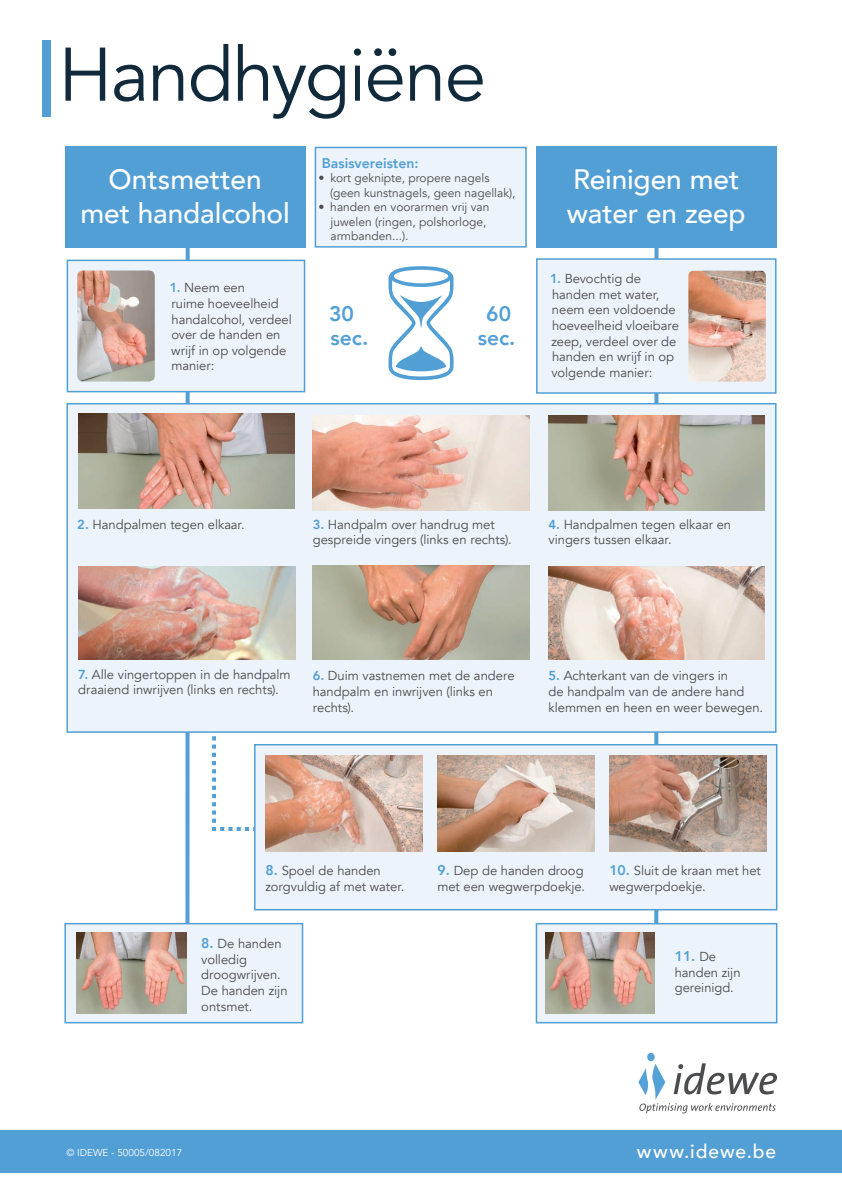
<style>
.page{position:relative;width:842px;height:1191px;background:#fff}
.page>*{position:absolute;margin:0;border:0;box-sizing:border-box;transform-origin:0 0}
.t1{font:75px "Avenir";letter-spacing:-.025em;color:#112a3b}
.t2{font:500 28px/33.6px "Avenir";color:#fff;text-align:center}
.t3{font:800 21px/23.7px "Avenir";color:#529fd6}
.t4{font:500 19.2px "Avenir";letter-spacing:.05em;color:#fff}
.t5{font:800 14px "Avenir";color:#529fd6}
.t6{font:13px/15.6px "Avenir";letter-spacing:-.005em;color:#4b4c4d}
.t7{font:12px/14.4px "Avenir";color:#4b4c4d}
.t8{font:10px "Avenir";color:#fff}
.s1{font-weight:800;color:#529fd6}
.s2{font-weight:800;font-size:14px;color:#529fd6}
.s3{font-weight:400;font-size:13px;color:#4b4c4d}
</style>
<div class="page">
<div style="left:315px;top:147px;width:211px;height:100px;background:#ecf3fa"></div>
<div style="left:315px;top:147px;width:212px;height:101px;border:2px solid #529fd6"></div>
<svg style="left:654px;top:248px;width:4px;height:675px"></svg>
<svg style="left:212px;top:736px;width:42px;height:95px"></svg>
<div style="left:185px;top:172px;width:5px;height:829px;background:#529fd6"></div>
<div style="left:65px;top:146px;width:240px;height:102px;background:#529fd6"></div>
<div style="left:536px;top:146px;width:241px;height:102px;background:#529fd6"></div>
<div style="left:64px;top:923px;width:239px;height:100px;background:#ecf3fa;border:2px solid #529fd6"></div>
<img style="left:77px;top:932px;width:109px;height:81px">
<div style="left:536px;top:923px;width:241px;height:100px;background:#ecf3fa;border:2px solid #529fd6"></div>
<div style="left:254px;top:744px;width:523px;height:166px;background:#ecf3fa;border:2px solid #529fd6"></div>
<img style="left:265px;top:755px;width:157px;height:96px">
<img style="left:437px;top:755px;width:157px;height:96px">
<img style="left:609px;top:755px;width:157px;height:96px">
<div style="left:67px;top:260px;width:238px;height:132px;background:#ecf3fa;border:2px solid #529fd6"></div>
<div style="left:536px;top:258px;width:240px;height:136px;background:#ecf3fa;border:2px solid #529fd6"></div>
<img style="left:77px;top:270px;width:78px;height:111px">
<img style="left:688px;top:271px;width:78px;height:110px">
<div style="left:66px;top:403px;width:710px;height:330px;background:#ecf3fa;border:2px solid #529fd6"></div>
<img style="left:78px;top:413px;width:217px;height:95px">
<img style="left:313px;top:415px;width:216px;height:95px">
<img style="left:549px;top:415px;width:216px;height:95px">
<img style="left:313px;top:566px;width:216px;height:93px">
<img style="left:78px;top:566px;width:218px;height:93px">
<img style="left:549px;top:566px;width:216px;height:93px">
<div style="left:42px;top:40px;width:8px;height:77px;background:#529fd6"></div>
<div style="left:0;top:1129px;width:842px;height:43px;background:#529fd6"></div>
<svg style="left:639px;top:1052px;width:138px;height:61px"></svg>
<img style="left:545px;top:932px;width:110px;height:81px">
<h1 class="t1" style="left:58px;top:30px;width:429px">Handhygiëne</h1>
<p class="t5" style="left:322px;top:152px;width:98px">Basisvereisten:</p>
<p class="t7" style="left:330px;top:171px;width:187px;text-indent:-12px">• kort geknipte, propere nagels (geen kunstnagels, geen nagellak),</p>
<p class="t7" style="left:331px;top:200px;width:160px;text-indent:-12px">• handen en voorarmen vrij van juwelen (ringen, polshorloge, armbanden...).</p>
<h2 class="t2" style="left:80px;top:161px;width:211px">Ontsmetten met handalcohol</h2>
<h2 class="t2" style="left:567px;top:161px;width:180px;text-align:left">Reinigen met water en zeep</h2>
<p class="t6" style="left:170px;top:280px;width:124px"><span class="s1">1.</span> Neem een<br>ruime hoeveelheid handalcohol, verdeel over de handen en wrijf in op volgende manier:</p>
<h3 class="t3" style="left:329px;top:302px;width:41px">30 sec.</h3>
<h3 class="t3" style="left:478px;top:302px;width:39px;text-align:center">60 sec.</h3>
<p class="t6" style="left:550px;top:271px;width:130px"><span class="s1">1.</span> Bevochtig de handen met water, neem een voldoende hoeveelheid vloeibare zeep, verdeel over de handen en wrijf in op volgende manier:</p>
<p class="t6" style="left:77px;top:517px;width:169px"><span class="s1">2.</span> Handpalmen tegen elkaar.</p>
<p class="t6" style="left:313px;top:517px;width:200px"><span class="s1">3.</span> Handpalm over handrug met gespreide vingers (links en rechts).</p>
<p class="t6" style="left:549px;top:517px;width:184px"><span class="s1">4.</span> Handpalmen tegen elkaar en vingers tussen elkaar.</p>
<p class="t6" style="left:78px;top:666px;width:214px"><span class="s1">7.</span> Alle vingertoppen in de handpalm draaiend inwrijven (links en rechts).</p>
<p class="t6" style="left:313px;top:668px;width:203px"><span class="s1">6.</span> Duim vastnemen met de andere handpalm en inwrijven (links en rechts).</p>
<p class="t6" style="left:549px;top:668px;width:216px"><span class="s1">5.</span> Achterkant van de vingers in<br>de handpalm van de andere hand klemmen en heen en weer bewegen.</p>
<p class="t6" style="left:265px;top:863px;width:140px"><span class="s2">8.</span> Spoel de handen zorgvuldig af met water.</p>
<p class="t6" style="left:201px;top:936px;width:88px"><span class="s2">8.</span> De handen volledig droogwrijven.<br>De handen zijn ontsmet.</p>
<p class="t6" style="left:437px;top:863px;width:149px"><span class="s2">9.</span> Dep de handen droog met een wegwerpdoekje.</p>
<p class="t6" style="left:609px;top:863px;width:153px"><span class="s2">10.</span> Sluit de kraan met het wegwerpdoekje.</p>
<p class="t5" style="left:675px;top:945px;width:43px">11. <span class="s3">De</span></p>
<p class="t6" style="left:675px;top:964px;width:67px">handen zijn gereinigd.</p>
<p class="t8" style="left:66px;top:1146px;width:117px">© IDEWE - 50005/082017</p>
<h3 class="t4" style="left:637px;top:1135px;width:141px">www.idewe.be</h3>
</div>
